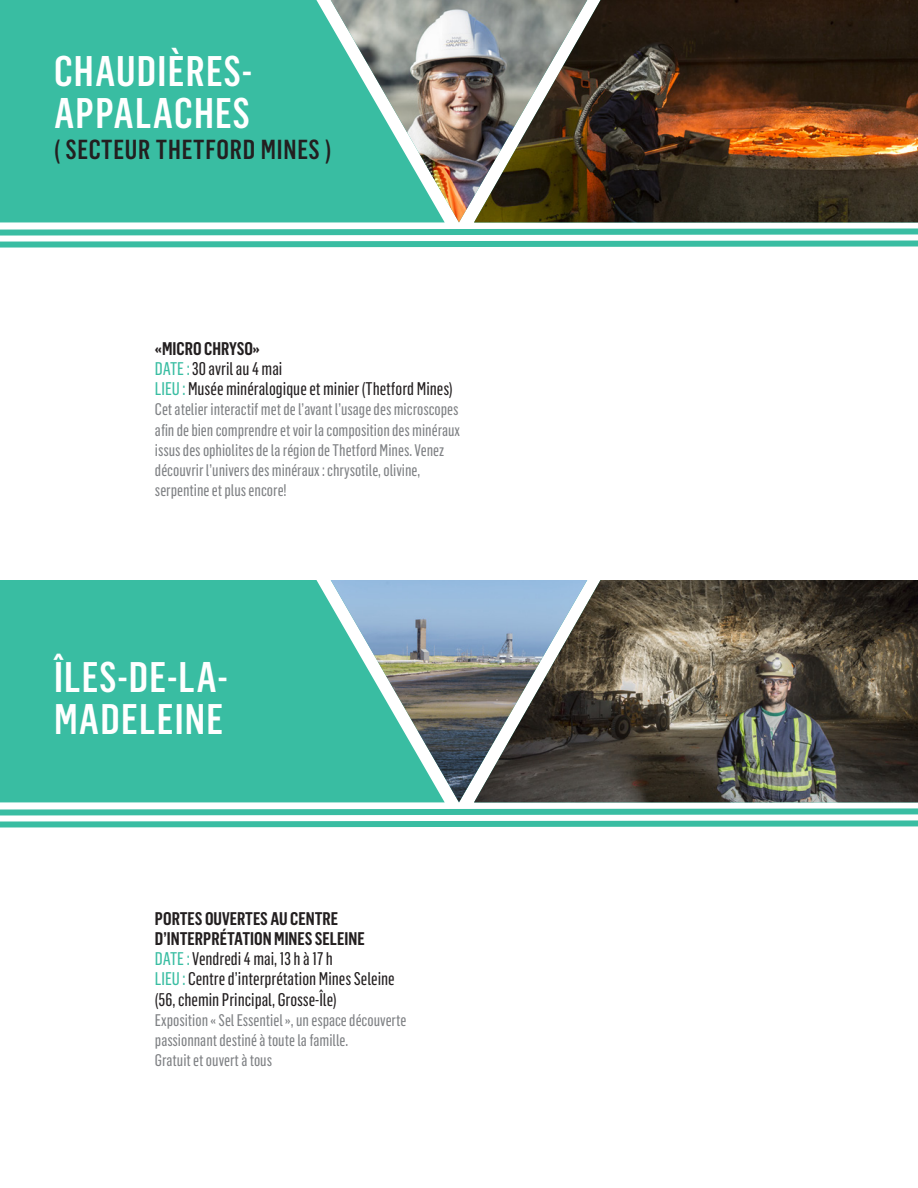
<style>
.page{position:relative;width:918px;height:1188px;background:#fff}
.page>*{position:absolute;margin:0;border:0;box-sizing:border-box;transform-origin:0 0}
.t1{font:500 42px/42px "Flama Condensed";letter-spacing:.03em;color:#fff}
.t2{font:500 27px "Flama Condensed";letter-spacing:.03em;color:#231f20}
.t3{font:18px "Flama Condensed Basic";color:#231f20}
.t4{font:600 18px "Flama Condensed";color:#231f20}
.t5{font:16.5px/20.2px "Flama Condensed Basic";color:#808285}
.s1{color:#39bda2}
</style>
<div class="page">
<div style="left:0;top:0;width:331px;height:222px;background:#39bda2"></div>
<div style="left:0;top:580px;width:323px;height:222px;background:#39bda2"></div>
<img style="left:331px;top:0;width:143px;height:222px">
<img style="left:327px;top:580px;width:147px;height:222px">
<img style="left:474px;top:0;width:444px;height:222px">
<img style="left:474px;top:580px;width:444px;height:222px">
<svg style="left:0;top:228px;width:918px;height:20px"></svg>
<svg style="left:0;top:808px;width:918px;height:20px"></svg>
<p class="t1" style="left:54px;top:49px;width:199px">CHAUDIÈRES-<br>APPALACHES</p>
<p class="t2" style="left:54px;top:133px;width:279px">( SECTEUR THETFORD MINES )</p>
<p class="t4" style="left:155px;top:337px;width:107px">«MICRO CHRYSO»</p>
<p class="t3" style="left:155px;top:357px;width:129px"><span class="s1">DATE :</span> 30 avril au 4 mai</p>
<p class="t3" style="left:155px;top:377px;width:299px"><span class="s1">LIEU :</span> Musée minéralogique et minier (Thetford Mines)</p>
<p class="t5" style="left:155px;top:399px;width:307px">Cet atelier interactif met de l’avant l’usage des microscopes afin de bien comprendre et voir la composition des minéraux issus des ophiolites de la région de Thetford Mines. Venez découvrir l’univers des minéraux : chrysotile, olivine, serpentine et plus encore!</p>
<p class="t1" style="left:54px;top:655px;width:175px">ÎLES-DE-LA-<br>MADELEINE</p>
<p class="t4" style="left:155px;top:907px;width:185px">PORTES OUVERTES AU CENTRE</p>
<p class="t4" style="left:155px;top:927px;width:211px">D’INTERPRÉTATION MINES SELEINE</p>
<p class="t3" style="left:155px;top:948px;width:179px"><span class="s1">DATE :</span> Vendredi 4 mai, 13 h à 17 h</p>
<p class="t3" style="left:155px;top:968px;width:241px"><span class="s1">LIEU :</span> Centre d’interprétation Mines Seleine</p>
<p class="t3" style="left:155px;top:988px;width:183px">(56, chemin Principal, Grosse-Île)</p>
<p class="t5" style="left:155px;top:1009px;width:253px">Exposition « Sel Essentiel », un espace découverte passionnant destiné à toute la famille.</p>
<p class="t5" style="left:155px;top:1050px;width:119px">Gratuit et ouvert à tous</p>
</div>
